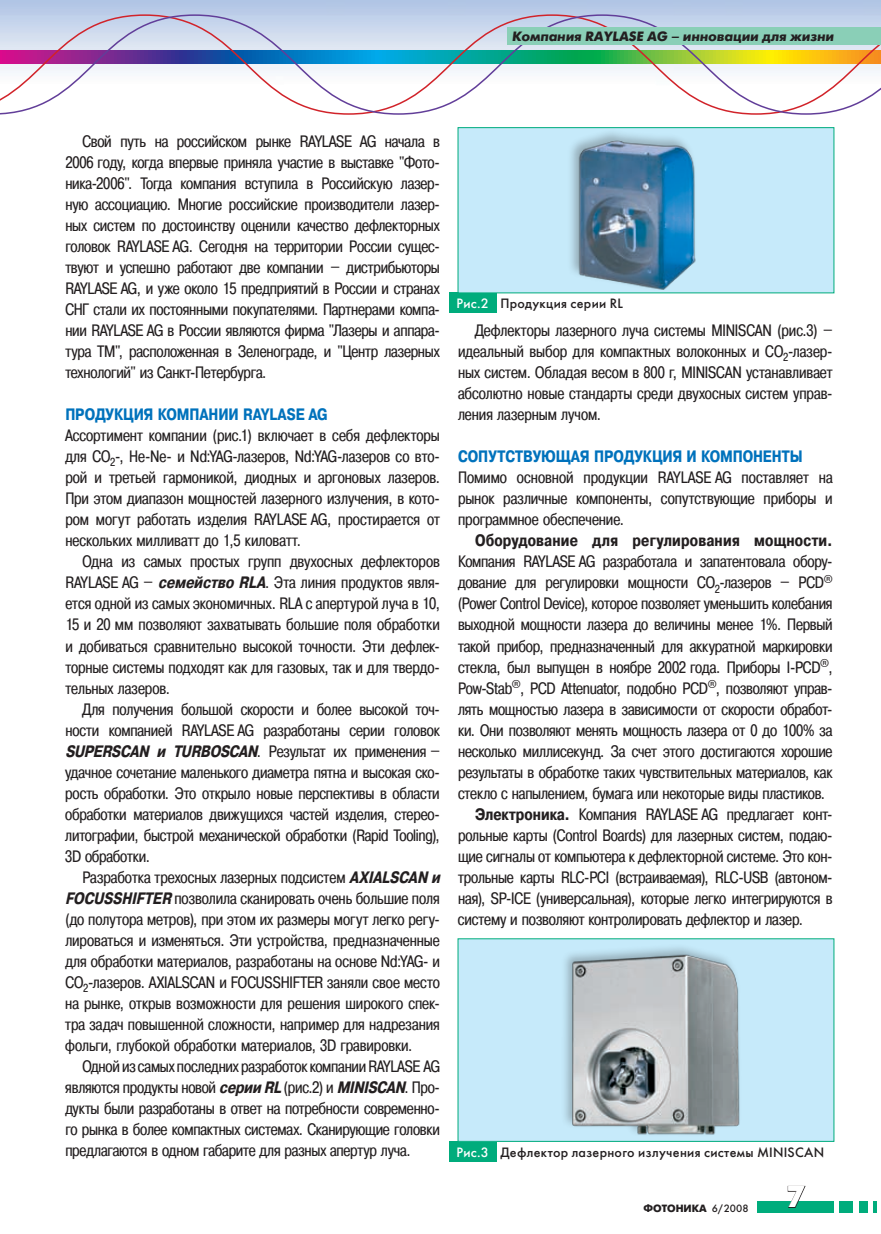
<style>
.page{position:relative;width:881px;height:1234px;background:#fff}
.page>*{position:absolute;margin:0;border:0;box-sizing:border-box;transform-origin:0 0}
.t1{font:700 30px "Futuris C";color:#fff}
.t2{font:16.5px/21px "Pragmatica Cond C";letter-spacing:-.005em;color:#231f20;text-align:justify}
.t3{font:700 16.5px "Pragmatica Cond C";letter-spacing:.005em;color:#0072bc}
.t4{font:700 16.5px "Pragmatica Cond C";color:#231f20}
.t5{font:13.5px "Futuris C";letter-spacing:.02em;color:#231f20}
.t6{font:italic 700 13.5px "Futuris C";color:#231f20}
.t7{font:10.5px "Futuris C";color:#231f20}
.t8{font:700 10.5px "Futuris C";color:#231f20}
.s1{font-weight:700;font-style:italic}
.s2{color:#fff}
.s3{font-weight:700}
</style>
<div class="page">
<img style="left:0;top:0;width:880px;height:128px">
<svg style="left:0;top:14px;width:880px;height:101px"></svg>
<div style="left:507px;top:28px;width:373px;height:17px;background:#8acfb7"></div>
<div style="left:449px;top:292px;width:47px;height:21px;background:#00ac7c"></div>
<div style="left:458px;top:128px;width:375px;height:165px;background:#c6eafa"></div>
<img style="left:571px;top:132px;width:125px;height:158px">
<div style="left:457px;top:127px;width:376px;height:166px;border:1px solid #00ac7c"></div>
<div style="left:449px;top:1140px;width:47px;height:21px;background:#00ac7c"></div>
<div style="left:458px;top:938px;width:375px;height:203px;background:#c6eafa"></div>
<img style="left:564px;top:947px;width:176px;height:188px">
<div style="left:757px;top:1201px;width:76px;height:11px;background:#00ac7c"></div>
<div style="left:838px;top:1201px;width:14px;height:11px;background:#00ac7c"></div>
<div style="left:858px;top:1201px;width:9px;height:11px;background:#00ac7c"></div>
<svg style="left:873px;top:1201px;width:2px;height:11px"></svg>
<svg style="left:787px;top:1185px;width:18px;height:23px"></svg>
<p class="t6" style="left:512px;top:29px;width:323px">КОМПАНИЯ RAYLASE AG – ИННОВАЦИИ ДЛЯ ЖИЗНИ</p>
<p class="t2" style="left:65px;top:131px;width:376px;text-indent:17px">СВОЙ ПУТЬ НА РОССИЙСКОМ РЫНКЕ RAYLASE AG НАЧАЛА В 2006 ГОДУ, КОГДА ВПЕРВЫЕ ПРИНЯЛА УЧАСТИЕ В ВЫСТАВКЕ "ФОТО-НИКА-2006". ТОГДА КОМПАНИЯ ВСТУПИЛА В РОССИЙСКУЮ ЛАЗЕР-НУЮ АССОЦИАЦИЮ. МНОГИЕ РОССИЙСКИЕ ПРОИЗВОДИТЕЛИ ЛАЗЕР-НЫХ СИСТЕМ ПО ДОСТОИНСТВУ ОЦЕНИЛИ КАЧЕСТВО ДЕФЛЕКТОРНЫХ ГОЛОВОК RAYLASE AG. СЕГОДНЯ НА ТЕРРИТОРИИ РОССИИ СУЩЕС-ТВУЮТ И УСПЕШНО РАБОТАЮТ ДВЕ КОМПАНИИ – ДИСТРИБЬЮТОРЫ RAYLASE AG, И УЖЕ ОКОЛО 15 ПРЕДПРИЯТИЙ В РОССИИ И СТРАНАХ СНГ СТАЛИ ИХ ПОСТОЯННЫМИ ПОКУПАТЕЛЯМИ. ПАРТНЕРАМИ КОМПА-НИИ RAYLASE AG В РОССИИ ЯВЛЯЮТСЯ ФИРМА "ЛАЗЕРЫ И АППАРА-ТУРА ТМ", РАСПОЛОЖЕННАЯ В ЗЕЛЕНОГРАДЕ, И "ЦЕНТР ЛАЗЕРНЫХ ТЕХНОЛОГИЙ" ИЗ САНКТ-ПЕТЕРБУРГА.</p>
<p class="t3" style="left:65px;top:405px;width:264px">ПРОДУКЦИЯ КОМПАНИИ RAYLASE AG</p>
<p class="t2" style="left:65px;top:425px;width:376px">АССОРТИМЕНТ КОМПАНИИ (РИС.1) ВКЛЮЧАЕТ В СЕБЯ ДЕФЛЕКТОРЫ ДЛЯ СО<sub>2</sub>-, HE-NE- И ND:YAG-ЛАЗЕРОВ, ND:YAG-ЛАЗЕРОВ СО ВТО-РОЙ И ТРЕТЬЕЙ ГАРМОНИКОЙ, ДИОДНЫХ И АРГОНОВЫХ ЛАЗЕРОВ.<br>ПРИ ЭТОМ ДИАПАЗОН МОЩНОСТЕЙ ЛАЗЕРНОГО ИЗЛУЧЕНИЯ, В КОТО-РОМ МОГУТ РАБОТАТЬ ИЗДЕЛИЯ RAYLASE AG, ПРОСТИРАЕТСЯ ОТ НЕСКОЛЬКИХ МИЛЛИВАТТ ДО 1,5 КИЛОВАТТ.</p>
<p class="t2" style="left:65px;top:551px;width:376px;text-indent:17px">ОДНА ИЗ САМЫХ ПРОСТЫХ ГРУПП ДВУХОСНЫХ ДЕФЛЕКТОРОВ RAYLASE AG – <span class="s1">семейство RLA</span>. ЭТА ЛИНИЯ ПРОДУКТОВ ЯВЛЯ-ЕТСЯ ОДНОЙ ИЗ САМЫХ ЭКОНОМИЧНЫХ. RLA С АПЕРТУРОЙ ЛУЧА В 10, 15 И 20 ММ ПОЗВОЛЯЮТ ЗАХВАТЫВАТЬ БОЛЬШИЕ ПОЛЯ ОБРАБОТКИ И ДОБИВАТЬСЯ СРАВНИТЕЛЬНО ВЫСОКОЙ ТОЧНОСТИ. ЭТИ ДЕФЛЕК-ТОРНЫЕ СИСТЕМЫ ПОДХОДЯТ КАК ДЛЯ ГАЗОВЫХ, ТАК И ДЛЯ ТВЕРДО-ТЕЛЬНЫХ ЛАЗЕРОВ.</p>
<p class="t2" style="left:65px;top:698px;width:376px;text-indent:17px">ДЛЯ ПОЛУЧЕНИЯ БОЛЬШОЙ СКОРОСТИ И БОЛЕЕ ВЫСОКОЙ ТОЧ-НОСТИ КОМПАНИЕЙ RAYLASE AG РАЗРАБОТАНЫ СЕРИИ ГОЛОВОК <span class="s1">SUPERSCAN и TURBOSCAN</span>. РЕЗУЛЬТАТ ИХ ПРИМЕНЕНИЯ – УДАЧНОЕ СОЧЕТАНИЕ МАЛЕНЬКОГО ДИАМЕТРА ПЯТНА И ВЫСОКАЯ СКО-РОСТЬ ОБРАБОТКИ. ЭТО ОТКРЫЛО НОВЫЕ ПЕРСПЕКТИВЫ В ОБЛАСТИ ОБРАБОТКИ МАТЕРИАЛОВ ДВИЖУЩИХСЯ ЧАСТЕЙ ИЗДЕЛИЯ, СТЕРЕО-ЛИТОГРАФИИ, БЫСТРОЙ МЕХАНИЧЕСКОЙ ОБРАБОТКИ (RAPID TOOLING), 3D ОБРАБОТКИ.</p>
<p class="t2" style="left:65px;top:866px;width:380px;text-align:left;text-indent:17px">РАЗРАБОТКА ТРЕХОСНЫХ ЛАЗЕРНЫХ ПОДСИСТЕМ <span class="s1">AXIALSCAN и FOCUSSHIFTER</span> ПОЗВОЛИЛА СКАНИРОВАТЬ ОЧЕНЬ БОЛЬШИЕ ПОЛЯ (ДО ПОЛУТОРА МЕТРОВ), ПРИ ЭТОМ ИХ РАЗМЕРЫ МОГУТ ЛЕГКО РЕГУ-ЛИРОВАТЬСЯ И ИЗМЕНЯТЬСЯ. ЭТИ УСТРОЙСТВА, ПРЕДНАЗНАЧЕННЫЕ ДЛЯ ОБРАБОТКИ МАТЕРИАЛОВ, РАЗРАБОТАНЫ НА ОСНОВЕ ND:YAG- И СО<sub>2</sub>-ЛАЗЕРОВ. AXIALSCAN И FOCUSS HIFTER ЗАНЯЛИ СВОЕ МЕСТО НА РЫНКЕ, ОТКРЫВ ВОЗМОЖНОСТИ ДЛЯ РЕШЕНИЯ ШИРОКОГО СПЕК-ТРА ЗАДАЧ ПОВЫШЕННОЙ СЛОЖНОСТИ, НАПРИМЕР ДЛЯ НАДРЕЗАНИЯ ФОЛЬГИ, ГЛУБОКОЙ ОБРАБОТКИ МАТЕРИАЛОВ, 3D ГРАВИРОВКИ.</p>
<p class="t2" style="left:65px;top:1055px;width:376px;text-indent:17px">ОДНОЙ ИЗ САМЫХ ПОСЛЕДНИХ РАЗРАБОТОК КОМПАНИИ RAYLASE AG ЯВЛЯЮТСЯ ПРОДУКТЫ НОВОЙ <span class="s1">серии RL</span>(РИС.2) И <span class="s1">MINISCAN</span>. ПРО-ДУКТЫ БЫЛИ РАЗРАБОТАНЫ В ОТВЕТ НА ПОТРЕБНОСТИ СОВРЕМЕННО-ГО РЫНКА В БОЛЕЕ КОМПАКТНЫХ СИСТЕМАХ. СКАНИРУЮЩИЕ ГОЛОВКИ ПРЕДЛАГАЮТСЯ В ОДНОМ ГАБАРИТЕ ДЛЯ РАЗНЫХ АПЕРТУР ЛУЧА.</p>
<p class="t5" style="left:456px;top:295px;width:166px"><span class="s2">Рис.2</span> Продукция серии RL</p>
<p class="t2" style="left:458px;top:320px;width:376px;text-indent:17px">ДЕФЛЕКТОРЫ ЛАЗЕРНОГО ЛУЧА СИСТЕМЫ MINISCAN (РИС.3) – ИДЕАЛЬНЫЙ ВЫБОР ДЛЯ КОМПАКТНЫХ ВОЛОКОННЫХ И CO<sub>2</sub>-ЛАЗЕР-НЫХ СИСТЕМ. ОБЛАДАЯ ВЕСОМ В 800 Г, MINISCAN УСТАНАВЛИВАЕТ АБСОЛЮТНО НОВЫЕ СТАНДАРТЫ СРЕДИ ДВУХОСНЫХ СИСТЕМ УПРАВ-ЛЕНИЯ ЛАЗЕРНЫМ ЛУЧОМ.</p>
<p class="t3" style="left:458px;top:447px;width:346px">СОПУТСТВУЮЩАЯ ПРОДУКЦИЯ И КОМПОНЕНТЫ</p>
<p class="t2" style="left:458px;top:467px;width:376px">ПОМИМО ОСНОВНОЙ ПРОДУКЦИИ RAYLASE AG ПОСТАВЛЯЕТ НА РЫНОК РАЗЛИЧНЫЕ КОМПОНЕНТЫ, СОПУТСТВУЮЩИЕ ПРИБОРЫ И ПРОГРАММНОЕ ОБЕСПЕЧЕНИЕ.</p>
<p class="t4" style="left:475px;top:531px;width:359px">ОБОРУДОВАНИЕ ДЛЯ РЕГУЛИРОВАНИЯ МОЩНОСТИ.</p>
<p class="t2" style="left:458px;top:551px;width:376px">КОМПАНИЯ RAYLASE AG РАЗРАБОТАЛА И ЗАПАТЕНТОВАЛА ОБОРУ-</p>
<p class="t2" style="left:458px;top:572px;width:376px">ДОВАНИЕ ДЛЯ РЕГУЛИРОВКИ МОЩНОСТИ СО<sub>2</sub>-ЛАЗЕРОВ – PCD<sup>®</sup></p>
<p class="t2" style="left:458px;top:593px;width:376px">(POWER CONTROL DEVICE), КОТОРОЕ ПОЗВОЛЯЕТ УМЕНЬШИТЬ КОЛЕБАНИЯ</p>
<p class="t2" style="left:458px;top:614px;width:376px">ВЫХОДНОЙ МОЩНОСТИ ЛАЗЕРА ДО ВЕЛИЧИНЫ МЕНЕЕ 1%. ПЕРВЫЙ</p>
<p class="t2" style="left:458px;top:635px;width:376px">ТАКОЙ ПРИБОР, ПРЕДНАЗНАЧЕННЫЙ ДЛЯ АККУРАТНОЙ МАРКИРОВКИ</p>
<p class="t2" style="left:458px;top:656px;width:376px">СТЕКЛА, БЫЛ ВЫПУЩЕН В НОЯБРЕ 2002 ГОДА. ПРИБОРЫ I-PCD<sup>®</sup>,</p>
<p class="t2" style="left:458px;top:677px;width:376px">POW-STAB<sup>®</sup>, PCD ATTENUATOR, ПОДОБНО PCD<sup>®</sup>, ПОЗВОЛЯЮТ УПРАВ-</p>
<p class="t2" style="left:458px;top:698px;width:376px">ЛЯТЬ МОЩНОСТЬЮ ЛАЗЕРА В ЗАВИСИМОСТИ ОТ СКОРОСТИ ОБРАБОТ-</p>
<p class="t2" style="left:458px;top:719px;width:376px">КИ. ОНИ ПОЗВОЛЯЮТ МЕНЯТЬ МОЩНОСТЬ ЛАЗЕРА ОТ 0 ДО 100% ЗА</p>
<p class="t2" style="left:458px;top:740px;width:376px">НЕСКОЛЬКО МИЛЛИСЕКУНД. ЗА СЧЕТ ЭТОГО ДОСТИГАЮТСЯ ХОРОШИЕ</p>
<p class="t2" style="left:458px;top:761px;width:376px">РЕЗУЛЬТАТЫ В ОБРАБОТКЕ ТАКИХ ЧУВСТВИТЕЛЬНЫХ МАТЕРИАЛОВ, КАК</p>
<p class="t2" style="left:458px;top:782px;width:368px">СТЕКЛО С НАПЫЛЕНИЕМ, БУМАГА ИЛИ НЕКОТОРЫЕ ВИДЫ ПЛАСТИКОВ.</p>
<p class="t2" style="left:475px;top:803px;width:359px"><span class="s3">ЭЛЕКТРОНИКА.</span> КОМПАНИЯ RAYLASE AG ПРЕДЛАГАЕТ КОНТ-</p>
<p class="t2" style="left:458px;top:824px;width:376px">РОЛЬНЫЕ КАРТЫ (CONTROL BOARDS) ДЛЯ ЛАЗЕРНЫХ СИСТЕМ, ПОДАЮ-</p>
<p class="t2" style="left:458px;top:845px;width:376px">ЩИЕ СИГНАЛЫ ОТ КОМПЬЮТЕРА К ДЕФЛЕКТОРНОЙ СИСТЕМЕ. ЭТО КОН-</p>
<p class="t2" style="left:458px;top:866px;width:376px">ТРОЛЬНЫЕ КАРТЫ RLC-PCI (ВСТРАИВАЕМАЯ), RLC-USB (АВТОНОМ-</p>
<p class="t2" style="left:458px;top:887px;width:376px">НАЯ), SP-ICE (УНИВЕРСАЛЬНАЯ), КОТОРЫЕ ЛЕГКО ИНТЕГРИРУЮТСЯ В</p>
<p class="t2" style="left:458px;top:908px;width:346px">СИСТЕМУ И ПОЗВОЛЯЮТ КОНТРОЛИРОВАТЬ ДЕФЛЕКТОР И ЛАЗЕР.</p>
<p class="t5" style="left:456px;top:1143px;width:369px"><span class="s2">Рис.3</span> Дефлектор лазерного излучения системы MINISCAN</p>
<p class="t8" style="left:643px;top:1202px;width:33px">ФОТОНИ</p>
<p class="t7" style="left:691px;top:1201px;width:58px"><span class="s3">КА</span> 6/2008</p>
<h1 class="t1" style="left:786px;top:1179px;width:19px">7</h1>
</div>
